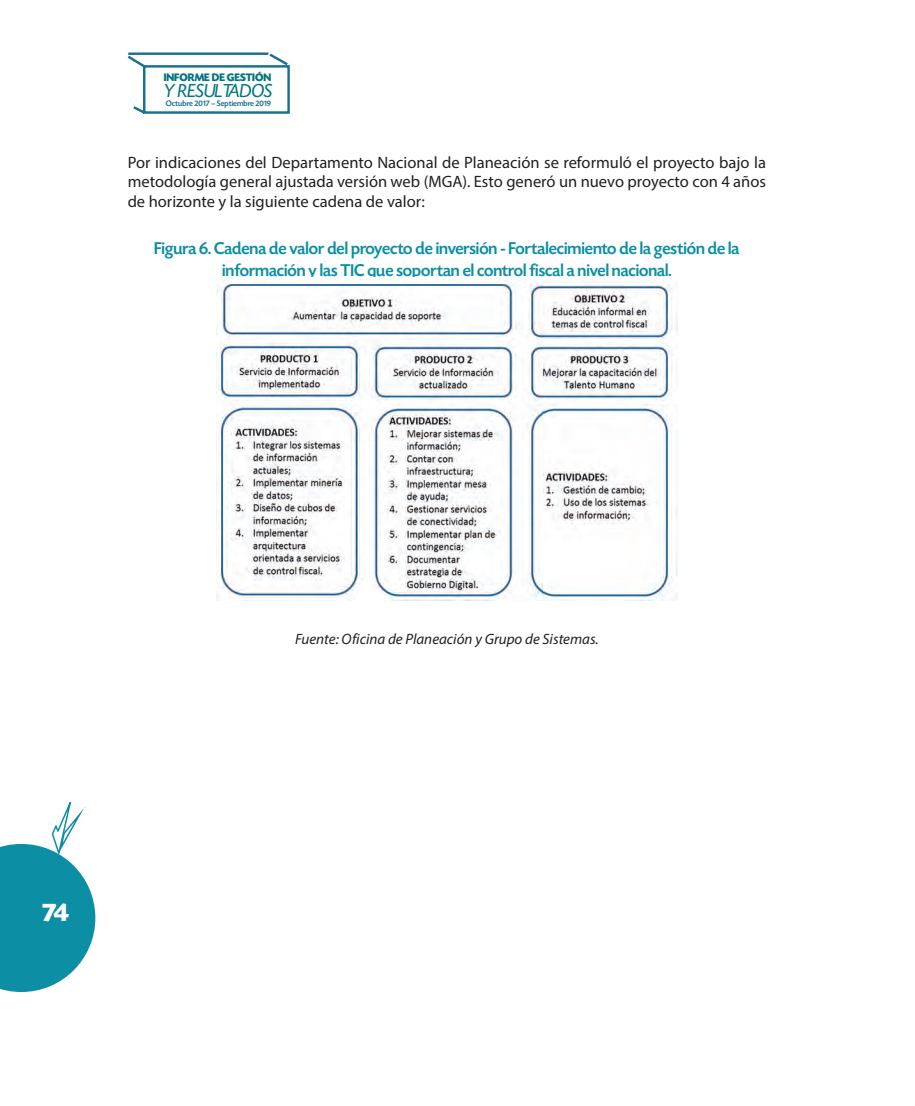
<style>
.page{position:relative;width:915px;height:1106px;background:#fff}
.page>*{position:absolute;margin:0;border:0;box-sizing:border-box;transform-origin:0 0}
.t1{font:700 27px "Today SHOP";color:#fff}
.t2{font:italic 19.8px "Today SHOP";color:#007581}
.TitulográficasyTabla{font:500 18px/21.6px "Today SHOP";color:#0c8ea4;text-align:center}
.TextoParrafo{font:16.5px/19.5px "Myriad Pro";color:#231f20;text-align:justify}
.Fuentes{font:italic 15px "Myriad Pro";color:#231f20}
.t3{font:700 11.4px "Today SHOP";color:#007581}
.t4{font:500 8.4px "Today SHOP";color:#196f8f}
</style>
<div class="page">
<svg style="left:127px;top:52px;width:163px;height:62px"></svg>
<svg style="left:0;top:802px;width:95px;height:190px"></svg>
<img style="left:216px;top:278px;width:461px;height:322px">
<p class="t3" style="left:164px;top:71px;width:109px">INFORME DE GESTIÓN</p>
<p class="t2" style="left:164px;top:81px;width:110px">Y RESULTADOS</p>
<p class="t4" style="left:166px;top:99px;width:106px">Octubre 2017 – Septiembre 2019</p>
<p class="TextoParrafo" style="left:128px;top:152px;width:639px">Por indicaciones del Departamento Nacional de Planeación se reformuló el proyecto bajo la metodología general ajustada versión web (MGA). Esto generó un nuevo proyecto con 4 años de horizonte y la siguiente cadena de valor:</p>
<p class="TitulográficasyTabla" style="left:154px;top:238px;width:586px">Figura 6. Cadena de valor del proyecto de inversión - Fortalecimiento de la gestión de la información y las TIC que soportan el control fiscal a nivel nacional.</p>
<h1 class="t1" style="left:43px;top:898px;width:28px">74</h1>
<p class="Fuentes" style="left:295px;top:629px;width:305px">Fuente: Oficina de Planeación y Grupo de Sistemas.</p>
</div>
